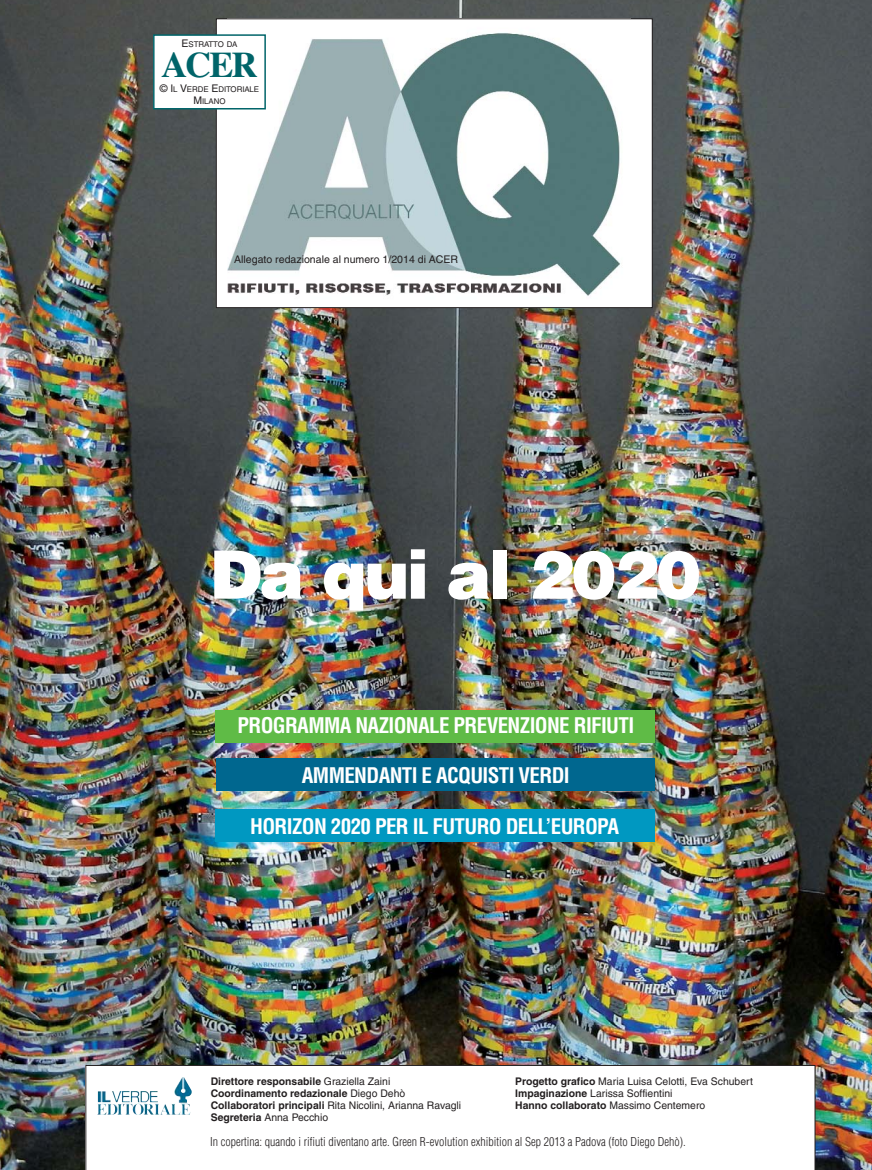
<style>
.page{position:relative;width:872px;height:1170px;background:#fff}
.page>*{position:absolute;margin:0;border:0;box-sizing:border-box;transform-origin:0 0}
.t1{font:900 66.75px "Helvetica";letter-spacing:-.035em;color:#fff}
.t2{font:700 36px "Times";color:#006469}
.t3{font:700 condensed 21px "Helvetica";letter-spacing:-.03em;color:#fff}
.t4{font:300 condensed 12px "Helvetica";color:#231f20}
.t5{font:10.5px/12px "Helvetica";color:#231f20}
.t6{font:700 10.5px/12px "Helvetica";color:#231f20}
.t7{font:7.8px/12px "Helvetica";letter-spacing:-.005em;color:#231f20;text-align:center}
.s1{font-size:10.5px}
.s2{font-weight:400}
.s3{font-weight:700}
</style>
<div class="page">
<img style="left:0;top:1px;width:872px;height:1168px">
<svg style="left:85px;top:1064px;width:730px;height:105px"></svg>
<img style="left:174px;top:1077px;width:18px;height:25px">
<div style="left:216px;top:19px;width:436px;height:288px;background:#fff"></div>
<img style="left:227px;top:33px;width:394px;height:263px">
<div style="left:216px;top:19px;width:436px;height:289px;border:1px solid #231f20"></div>
<div style="left:215px;top:710px;width:440px;height:32px;background:#5fbb46"></div>
<div style="left:216px;top:758px;width:439px;height:32px;background:#00678f"></div>
<div style="left:215px;top:809px;width:440px;height:32px;background:#0098c1"></div>
<div style="left:154px;top:35px;width:111px;height:74px;background:#fff"></div>
<div style="left:153px;top:34px;width:113px;height:75px;border:2px solid #006469"></div>
<p class="t7" style="left:181px;top:39px;width:58px"><span class="s1">E</span>STRATTO DA</p>
<h2 class="t2" style="left:161px;top:52px;width:98px">ACER</h2>
<p class="t7" style="left:160px;top:84px;width:101px"><span class="s1">© I</span>L <span class="s1">V</span>ERDE <span class="s1">E</span>DITORIALE<br><span class="s1">M</span>ILANO</p>
<p class="t5" style="left:234px;top:254px;width:225px">Allegato redazionale al numero 1/2014 di ACER</p>
<h1 class="t1" style="left:210px;top:550px;width:492px">Da qui al 2020</h1>
<h3 class="t3" style="left:237px;top:717px;width:398px">PROGRAMMA NAZIONALE PREVENZIONE RIFIUTI</h3>
<h3 class="t3" style="left:302px;top:766px;width:269px">AMMENDANTI E ACQUISTI VERDI</h3>
<h3 class="t3" style="left:250px;top:817px;width:370px">HORIZON 2020 PER IL FUTURO DELL’EUROPA</h3>
<p class="t6" style="left:211px;top:1076px;width:252px">Direttore responsabile <span class="s2">Graziella Zaini </span>Coordinamento redazionale <span class="s2">Diego Dehò </span>Collaboratori principali <span class="s2">Rita Nicolini, Arianna Ravagli </span>Segreteria <span class="s2">Anna Pecchio</span></p>
<p class="t5" style="left:515px;top:1076px;width:239px"><span class="s3">Progetto grafico</span> Maria Luisa Celotti, Eva Schubert<br><span class="s3">Impaginazione</span> Larissa Soffientini<br><span class="s3">Hanno collaborato</span> Massimo Centemero</p>
<p class="t4" style="left:210px;top:1136px;width:477px">In copertina: quando i rifiuti diventano arte. Green R-evolution exhibition al Sep 2013 a Padova (foto Diego Dehò).</p>
</div>
